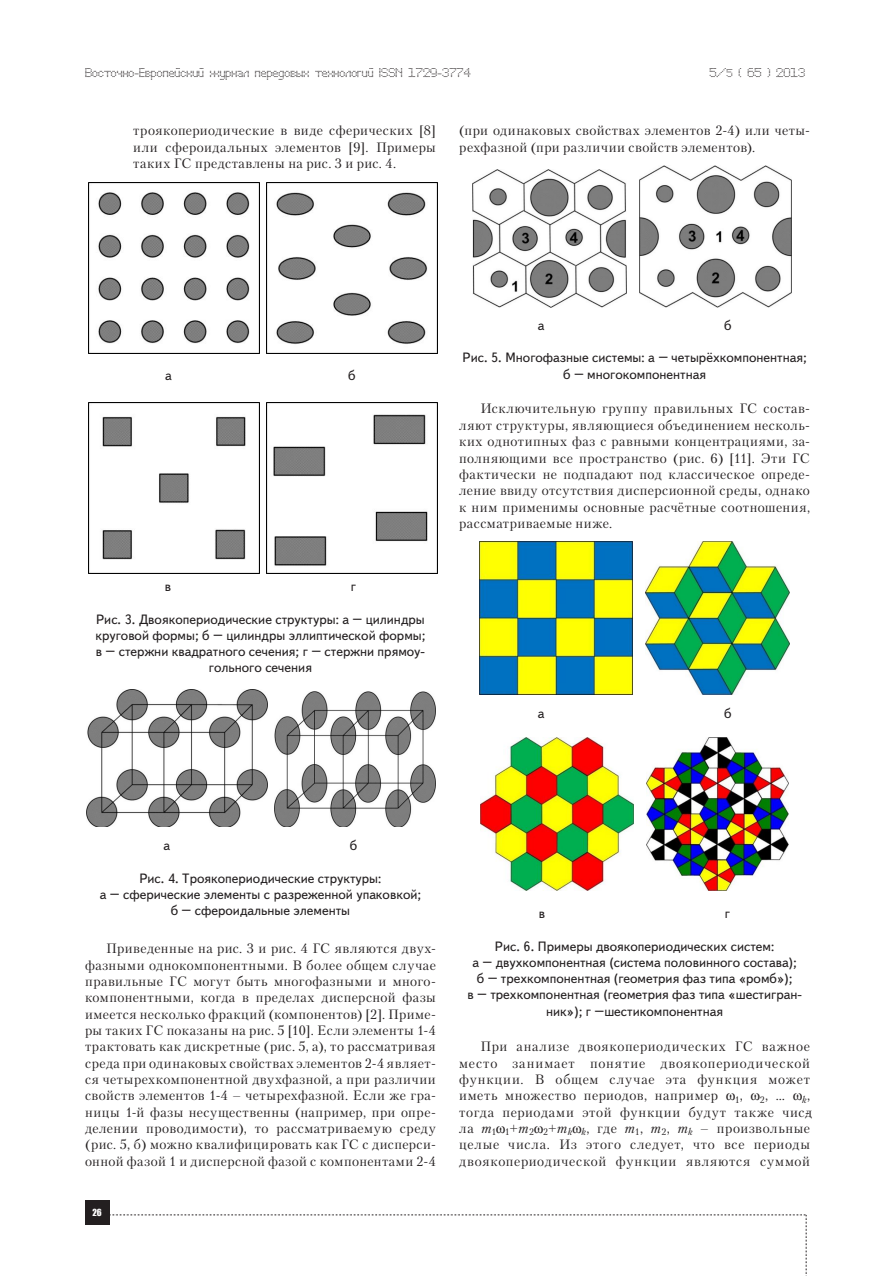
<style>
.page{position:relative;width:893px;height:1276px;background:#fff}
.page>*{position:absolute;margin:0;border:0;box-sizing:border-box;transform-origin:0 0}
.Text{font:13.5px/16.4px "Petersburg C";letter-spacing:.035em;color:#231f20;text-align:justify}
.risunok{font:13.5px/16.2px "Text Book C";color:#231f20;text-align:center}
.t1{font:12px "Perfo";letter-spacing:.015em;color:#231f20}
.Text-2{font:italic 9.45px "Petersburg C";color:#231f20}
.t2{font:9px "Impact";color:#fff}
.s1{font-size:10.5px}
.s2{font-style:italic}
</style>
<div class="page">
<div style="left:85px;top:1200px;width:24px;height:25px;background:#231f20"></div>
<svg style="left:109px;top:1214px;width:698px;height:62px"></svg>
<img style="left:88px;top:183px;width:171px;height:171px">
<img style="left:267px;top:183px;width:171px;height:171px">
<img style="left:88px;top:402px;width:171px;height:171px">
<img style="left:267px;top:402px;width:171px;height:171px">
<img style="left:86px;top:689px;width:182px;height:137px">
<img style="left:274px;top:691px;width:161px;height:135px">
<img style="left:472px;top:169px;width:154px;height:139px">
<img style="left:639px;top:166px;width:153px;height:142px">
<img style="left:480px;top:541px;width:153px;height:153px">
<img style="left:645px;top:541px;width:145px;height:153px">
<img style="left:481px;top:738px;width:153px;height:153px">
<img style="left:646px;top:738px;width:143px;height:153px">
<p class="t1" style="left:85px;top:65px;width:387px">Восточно-Европейский журнал передовых технологий ISSN 1729-3774</p>
<p class="t1" style="left:709px;top:65px;width:97px">5/<span class="s1">5</span> ( 65 ) 2013</p>
<p class="Text" style="left:133px;top:122px;width:304px">троякопериодические в виде сферических [8] или сфероидальных элементов [9]. Примеры таких ГС представлены на рис. 3 и рис. 4.</p>
<p class="Text" style="left:459px;top:122px;width:352px">(при одинаковых свойствах элементов 2-4) или четы&shy;рехфазной (при различии свойств элементов).</p>
<p class="risunok" style="left:165px;top:368px;width:8px">а</p>
<p class="risunok" style="left:348px;top:368px;width:9px">б</p>
<p class="risunok" style="left:165px;top:578px;width:8px">в</p>
<p class="risunok" style="left:351px;top:578px;width:7px">г</p>
<p class="risunok" style="left:95px;top:611px;width:332px">Рис. 3. Двоякопериодические структуры: а – цилиндры круговой формы; б – цилиндры эллиптической формы; в – стержни квадратного сечения; г – стержни прямоу&shy;гольного сечения</p>
<p class="risunok" style="left:538px;top:317px;width:8px">а</p>
<p class="risunok" style="left:724px;top:317px;width:9px">б</p>
<p class="risunok" style="left:463px;top:350px;width:346px">Рис. 5. Многофазные системы: а – четырёхкомпонентная; б – многокомпонентная</p>
<p class="Text" style="left:459px;top:400px;width:352px;text-indent:21px">Исключительную группу правильных ГС состав&shy;ляют структуры, являющиеся объединением несколь&shy;ких однотипных фаз с равными концентрациями, за&shy;полняющими все пространство (рис. 6) [11]. Эти ГС фактически не подпадают под классическое опреде&shy;ление ввиду отсутствия дисперсионной среды, однако к ним применимы основные расчётные соотношения, рассматриваемые ниже.</p>
<p class="risunok" style="left:538px;top:705px;width:8px">а</p>
<p class="risunok" style="left:724px;top:705px;width:9px">б</p>
<p class="risunok" style="left:163px;top:838px;width:8px">а</p>
<p class="risunok" style="left:350px;top:838px;width:9px">б</p>
<p class="risunok" style="left:100px;top:870px;width:323px">Рис. 4. Троякопериодические структуры:<br>а – сферические элементы с разреженной упаковкой; б – сфероидальные элементы</p>
<p class="Text" style="left:85px;top:940px;width:352px;text-indent:21px">Приведенные на рис. 3 и рис. 4 ГС являются двух&shy;фазными однокомпонентными. В более общем случае правильные ГС могут быть многофазными и много&shy;компонентными, когда в пределах дисперсной фазы имеется несколько фракций (компонентов) [2]<span class="s2">.</span> Приме&shy;ры таких ГС показаны на рис. 5 [10]. Если элементы 1-4 трактовать как дискретные (рис. 5, а), то рассматривая среда при одинаковых свойствах элементов 2-4 являет&shy;ся четырехкомпонентной двухфазной, а при различии свойств элементов 1-4 – четырехфазной. Если же гра&shy;ницы 1-й фазы несущественны (например, при опре&shy;делении проводимости), то рассматриваемую среду (рис. 5, б) можно квалифицировать как ГС с дисперси&shy;онной фазой 1 и дисперсной фазой с компонентами 2-4</p>
<p class="t2" style="left:92px;top:1207px;width:11px">26</p>
<p class="risunok" style="left:539px;top:906px;width:8px">в</p>
<p class="risunok" style="left:725px;top:906px;width:7px">г</p>
<p class="risunok" style="left:467px;top:938px;width:336px">Рис. 6. Примеры двоякопериодических систем:<br>а – двухкомпонентная (система половинного состава); б – трехкомпонентная (геометрия фаз типа «ромб»);<br>в – трехкомпонентная (геометрия фаз типа «шестигран&shy;ник»); г –шестикомпонентная</p>
<p class="Text" style="left:459px;top:1038px;width:352px;text-indent:21px">При анализе двоякопериодических ГС важное место занимает понятие двоякопериодической функции. В общем случае эта функция может иметь множество периодов, например <sub>1</sub>, <sub>2</sub>, …</p>
<p class="Text-2" style="left:802px;top:1093px;width:10px">k<sup>,</sup></p>
<p class="Text" style="left:459px;top:1103px;width:352px">тогда периодами этой функции будут также чис&shy;ла <span class="s2">m</span><sub>1</sub> <sub>1</sub>+<span class="s2">m</span><sub>2</sub> <sub>2</sub>+<span class="s2">m</span><sub>k</sub> <sub>k</sub>, где <span class="s2">m</span><sub>1</sub>, <span class="s2">m</span><sub>2</sub>, <span class="s2">m</span><sub>k</sub> – произвольные целые числа. Из этого следует, что все периоды двоякопериодической функции являются суммой</p>
</div>
